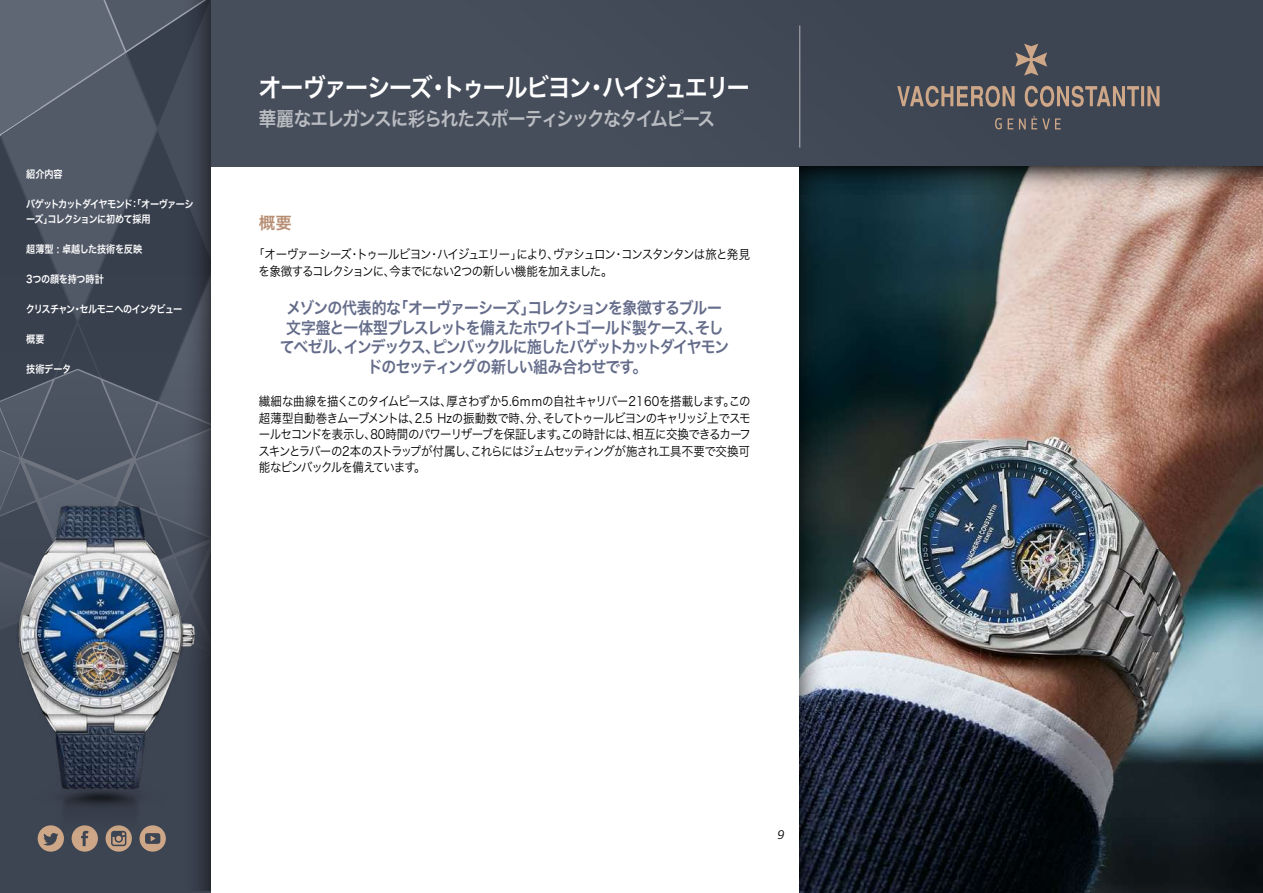
<style>
.page{position:relative;width:1263px;height:893px;background:#fff}
.page>*{position:absolute;margin:0;border:0;box-sizing:border-box;transform-origin:0 0}
.t1{font:25.5px "Hira Kaku Pro W6";letter-spacing:-.08em;color:#fff;scale:.9 1}
.t2{font:19.5px "Hira Kaku Pro W6";letter-spacing:-.07em;color:#b9bcc1;scale:.9 1}
.t3{font:16.5px/19.8px "Hira Kaku Pro W6";letter-spacing:-.065em;color:#646c8a;text-align:center;scale:.9 1}
.t4{font:16.5px "Hira Kaku Pro W6";color:#b68d72}
.t5{font:12.75px/16.5px "Hira Kaku Pro W3";letter-spacing:-.08em;color:#000;scale:.9 1}
.t6{font:italic 12.75px "Prelo";color:#000}
.t7{font:10.5px/15px "Hira Kaku Pro W6";letter-spacing:-.09em;color:#fff;scale:.87 1}
.t8{font:10.5px "Hira Kaku Pro W6";letter-spacing:-.075em;color:#fff;scale:.87 1}
.t9{font:10.5px "Hira Kaku Pro W6";letter-spacing:-.015em;color:#fff;scale:.87 1}
.t10{font:10.5px "Hira Kaku Pro W6";letter-spacing:-.05em;color:#fff;scale:.87 1}
.t11{font:10.5px "Hira Kaku Pro W6";letter-spacing:-.03em;color:#fff;scale:.87 1}
</style>
<div class="page">
<div style="left:210px;top:0;width:1053px;height:166px;background:#474e5b"></div>
<hr style="left:799px;top:26px;width:1px;height:122px;background:#b4b5b7">
<svg style="left:897px;top:44px;width:262px;height:85px"></svg>
<div style="left:0;top:0;width:210px;height:893px;background:#3d4452"></div>
<div style="left:163px;top:0;width:47px;height:891px;background:linear-gradient(to right,#424a59,#2f343f)"></div>
<svg style="left:0;top:0;width:210px;height:867px"></svg>
<img style="left:16px;top:812px;width:171px;height:38px">
<img style="left:0;top:480px;width:211px;height:332px">
<img style="left:799px;top:214px;width:464px;height:679px">
<svg style="left:799px;top:214px;width:48px;height:677px;background:#223139"></svg>
<svg style="left:799px;top:166px;width:464px;height:48px;background:#696968"></svg>
<p class="t10" style="left:26px;top:165px;width:43px">紹介内容</p>
<p class="t7" style="left:26px;top:196px;width:194px">バゲットカットダイヤモンド：「オーヴァーシーズ」コレクションに初めて採用</p>
<p class="t9" style="left:26px;top:240px;width:135px">超薄型 : 卓越した技術を反映</p>
<p class="t11" style="left:26px;top:270px;width:91px">3つの顔を持つ時計</p>
<p class="t8" style="left:26px;top:300px;width:181px">クリスチャン・セルモニへのインタビュー</p>
<p class="t10" style="left:26px;top:330px;width:23px">概要</p>
<p class="t10" style="left:26px;top:360px;width:53px">技術データ</p>
<h1 class="t1" style="left:259px;top:65px;width:547px">オーヴァーシーズ・トゥールビヨン・ハイジュエリー</h1>
<h2 class="t2" style="left:259px;top:101px;width:508px">華麗なエレガンスに彩られたスポーティシックなタイムピース</h2>
<p class="t4" style="left:259px;top:207px;width:34px">概要</p>
<p class="t5" style="left:259px;top:245px;width:548px;text-indent:-5px">「オーヴァーシーズ・トゥールビヨン・ハイジュエリー」により、ヴァシュロン・コンスタンタンは旅と発見を象徴するコレクションに、今までにない2つの新しい機能を加えました。</p>
<p class="t3" style="left:280px;top:297px;width:501px">メゾンの代表的な「オーヴァーシーズ」コレクションを象徴するブルー文字盤と一体型ブレスレットを備えたホワイトゴールド製ケース、そしてベゼル、インデックス、ピンバックルに施したバゲットカットダイヤモンドのセッティングの新しい組み合わせです。</p>
<p class="t5" style="left:258px;top:392px;width:549px;text-align:justify">繊細な曲線を描くこのタイムピースは、厚さわずか5.6ｍｍの自社キャリバー2160を搭載します。この超薄型自動巻きムーブメントは、2.5 Hzの振動数で時、分、そしてトゥールビヨンのキャリッジ上でスモールセコンドを表示し、80時間のパワーリザーブを保証します。この時計には、相互に交換できるカーフスキンとラバーの2本のストラップが付属し、これらにはジェムセッティングが施され工具不要で交換可能なピンバックルを備えています。</p>
<p class="t6" style="left:777px;top:826px;width:9px">9</p>
</div>
